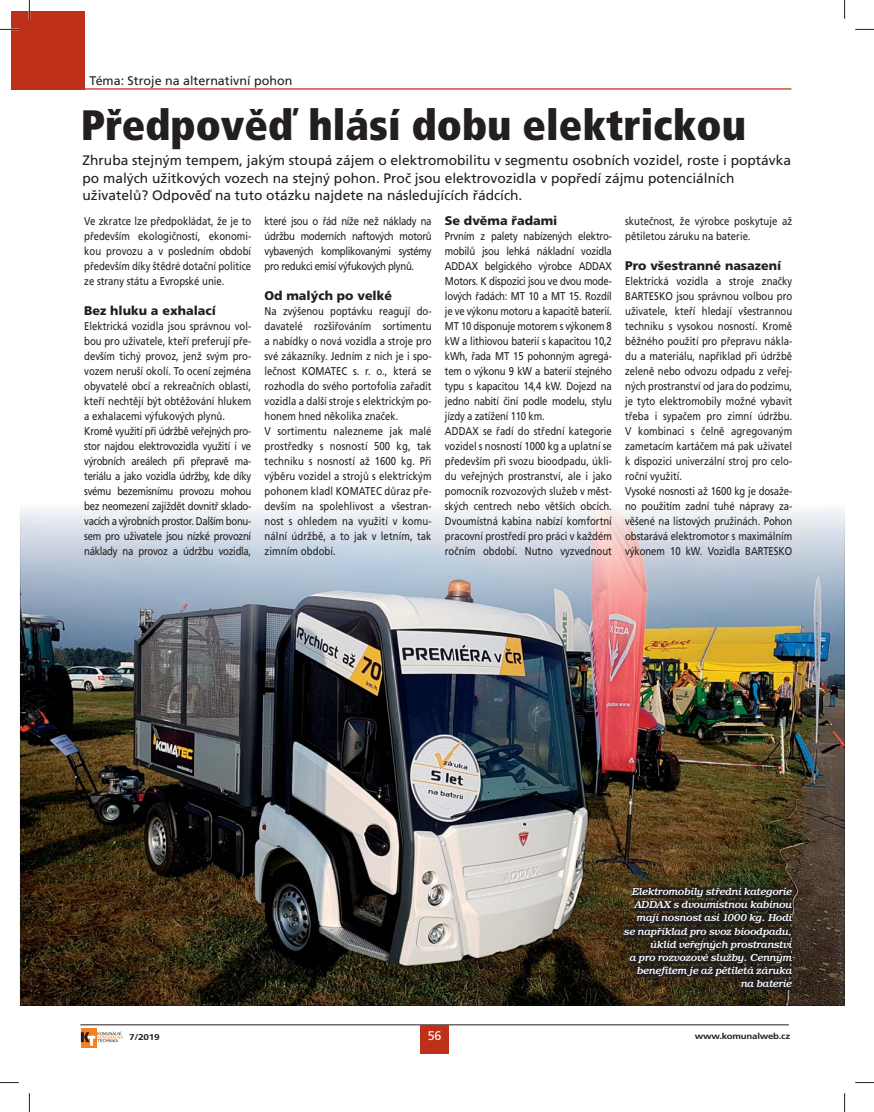
<style>
.page{position:relative;width:874px;height:1112px;background:#fff}
.page>*{position:absolute;margin:0;border:0;box-sizing:border-box;transform-origin:0 0}
.t1{font:900 condensed 42.5px "Frutiger CE";color:#231f20}
.t2{font:13.75px/17.5px "Frutiger CE";color:#231f20}
.t3{font:900 12.5px "Frutiger CE";color:#231f20}
.t4{font:12.5px "Frutiger CE";color:#231f20}
.t5{font:12.5px "Frutiger CE";color:#fff}
.t6{font:11.25px/15px "Frutiger CE";color:#231f20;scale:.85 1}
.t7{font:11.25px/15px "Frutiger CE";letter-spacing:-.02em;color:#231f20;scale:.85 1}
.t8{font:11.25px/15px "Frutiger CE";letter-spacing:-.03em;color:#231f20;scale:.85 1}
.t9{font:italic 500 10.38px/13.1px "Bookman Itc TEE";color:#fff;text-align:right}
.t10{font:700 8.38px "Frutiger CE";letter-spacing:-.025em;color:#231f20;scale:1.15 1}
.t11{font:700 8.38px "Frutiger CE";letter-spacing:-.025em;color:#231f20;scale:1.2 1}
</style>
<div class="page">
<div style="left:81px;top:1027px;width:15px;height:20px;background:#f5821f"></div>
<svg style="left:81px;top:1031px;width:42px;height:14px"></svg>
<hr style="left:24px;top:88px;width:767px;height:2px;background:#be301a">
<div style="left:12px;top:12px;width:73px;height:78px;background:#be301a"></div>
<hr style="left:80px;top:1024px;width:709px;height:1px;background:#231f20">
<div style="left:420px;top:1024px;width:29px;height:28px;background:#be301a"></div>
<img style="left:64px;top:546px;width:736px;height:457px">
<img style="left:64px;top:545px;width:736px;height:1px">
<img style="left:63px;top:545px;width:1px;height:458px">
<img style="left:800px;top:545px;width:1px;height:458px">
<img style="left:63px;top:1003px;width:738px;height:2px">
<img style="left:20px;top:545px;width:43px;height:460px">
<img style="left:801px;top:545px;width:43px;height:460px">
<div style="left:632px;top:887px;width:160px;height:10px;background:#231f20"></div>
<div style="left:634px;top:900px;width:158px;height:10px;background:#231f20"></div>
<div style="left:637px;top:913px;width:155px;height:11px;background:#231f20"></div>
<div style="left:624px;top:926px;width:168px;height:11px;background:#231f20"></div>
<div style="left:650px;top:939px;width:142px;height:11px;background:#231f20"></div>
<div style="left:630px;top:952px;width:162px;height:11px;background:#231f20"></div>
<div style="left:637px;top:965px;width:155px;height:11px;background:#231f20"></div>
<div style="left:741px;top:979px;width:51px;height:10px;background:#231f20"></div>
<svg style="left:0;top:29px;width:19px;height:1px"></svg>
<svg style="left:855px;top:29px;width:19px;height:1px"></svg>
<svg style="left:0;top:1082px;width:19px;height:1px"></svg>
<svg style="left:855px;top:1082px;width:19px;height:1px"></svg>
<svg style="left:29px;top:0;width:1px;height:19px"></svg>
<svg style="left:29px;top:1093px;width:1px;height:18px"></svg>
<svg style="left:844px;top:0;width:1px;height:19px"></svg>
<svg style="left:844px;top:1093px;width:1px;height:18px"></svg>
<p class="t4" style="left:90px;top:74px;width:204px">Téma: Stroje na alternativní pohon</p>
<h1 class="t1" style="left:81px;top:105px;width:667px">Předpověď hlásí dobu elektrickou</h1>
<p class="t2" style="left:83px;top:152px;width:710px">Zhruba stejným tempem, jakým stoupá zájem o elektromobilitu v segmentu osobních vozidel, roste i poptávka po malých užitkových vozech na stejný pohon. Proč jsou elektrovozidla v popředí zájmu potenciálních uživatelů? Odpověď na tuto otázku najdete na následujících řádcích.</p>
<p class="t6" style="left:84px;top:214px;width:198px;text-align:justify">Ve zkratce lze předpokládat, že je to především ekologičností, ekonomi&shy;kou provozu a v posledním období především díky štědré dotační politice ze strany státu a Evropské unie.</p>
<p class="t3" style="left:84px;top:304px;width:133px">Bez hluku a exhalací</p>
<p class="t8" style="left:84px;top:319px;width:198px">Elektrická vozidla jsou správnou vol&shy;bou pro uživatele, kteří preferují pře&shy;devším tichý provoz, jenž svým pro&shy;vozem neruší okolí. To ocení zejména obyvatelé obcí a rekreačních oblastí, kteří nechtějí být obtěžování hlukem a exhalacemi výfukových plynů.<br>Kromě využití při údržbě veřejných pro&shy;stor najdou elektrovozidla využití i ve výrobních areálech při přepravě ma&shy;teriálu a jako vozidla údržby, kde díky svému bezemisnímu provozu mohou bez neomezení zajíždět dovnitř sklado&shy;vacích a výrobních prostor. Dalším bonu&shy;sem pro uživatele jsou nízké provozní náklady na provoz a údržbu vozidla,</p>
<p class="t3" style="left:445px;top:214px;width:114px">Se dvěma řadami</p>
<p class="t7" style="left:445px;top:229px;width:198px">Prvním z palety nabízených elektro&shy;mobilů jsou lehká nákladní vozidla ADDAX belgického výrobce ADDAX Motors. K dispozici jsou ve dvou mode&shy;lových řadách: MT 10 a MT 15. Rozdíl je ve výkonu motoru a kapacitě baterií.<br>MT 10 disponuje motorem s výkonem 8 kW a lithiovou baterií s kapacitou 10,2 kWh, řada MT 15 pohonným agregá&shy;tem o výkonu 9 kW a baterií stejného typu s kapacitou 14,4 kW. Dojezd na jedno nabití činí podle modelu, stylu jízdy a zatížení 110 km.<br>ADDAX se řadí do střední kategorie vozidel s nosností 1000 kg a uplatní se především při svozu bioodpadu, úkli&shy;du veřejných prostranství, ale i jako pomocník rozvozových služeb v měst&shy;ských centrech nebo větších obcích.<br>Dvoumístná kabina nabízí komfortní pracovní prostředí pro práci v každém ročním období. Nutno vyzvednout</p>
<p class="t6" style="left:625px;top:214px;width:198px">skutečnost, že výrobce poskytuje až pětiletou záruku na baterie.</p>
<p class="t3" style="left:625px;top:259px;width:158px">Pro všestranné nasazení</p>
<p class="t6" style="left:625px;top:274px;width:198px">Elektrická vozidla a stroje značky BARTESKO jsou správnou volbou pro uživatele, kteří hledají všestrannou techniku s vysokou nosností. Kromě běžného použití pro přepravu nákla&shy;du a materiálu, například při údržbě zeleně nebo odvozu odpadu z veřej&shy;ných prostranství od jara do podzimu, je tyto elektromobily možné vybavit třeba i sypačem pro zimní údržbu.<br>V kombinaci s čelně agregovaným zametacím kartáčem má pak uživatel k dispozici univerzální stroj pro celo&shy;roční využití.<br>Vysoké nosnosti až 1600 kg je dosaže&shy;no použitím zadní tuhé nápravy za&shy;věšené na listových pružinách. Pohon obstarává elektromotor s maximálním výkonem 10 kW. Vozidla BARTESKO</p>
<p class="t6" style="left:264px;top:214px;width:198px;text-align:justify">které jsou o řád níže než náklady na údržbu moderních naftových motorů vybavených komplikovanými systémy pro redukci emisí výfukových plynů.</p>
<p class="t3" style="left:264px;top:289px;width:129px">Od malých po velké</p>
<p class="t6" style="left:264px;top:304px;width:198px">Na zvýšenou poptávku reagují do&shy;davatelé rozšiřováním sortimentu a nabídky o nová vozidla a stroje pro své zákazníky. Jedním z nich je i spo&shy;lečnost KOMATEC s. r. o., která se rozhodla do svého portofolia zařadit vozidla a další stroje s elektrickým po&shy;honem hned několika značek.<br>V sortimentu nalezneme jak malé prostředky s nosností 500 kg, tak techniku s nosností až 1600 kg. Při výběru vozidel a strojů s elektrickým pohonem kladl KOMATEC důraz pře&shy;devším na spolehlivost a všestran&shy;nost s ohledem na využití v komu&shy;nální údržbě, a to jak v letním, tak zimním období.</p>
<p class="t9" style="left:624px;top:885px;width:170px">Elektromobily střední kategorie<br>ADDAX s dvoumístnou kabinou mají nosnost asi 1000 kg. Hodí se například pro svoz bioodpadu, úklid veřejných prostranství<br>a pro rozvozové služby. Cenným benefitem je až pětiletá záruka na baterie</p>
<p class="t5" style="left:428px;top:1029px;width:15px">56</p>
<p class="t11" style="left:129px;top:1032px;width:27px">7/2019</p>
<p class="t10" style="left:695px;top:1031px;width:84px">www.komunalweb.cz</p>
</div>
